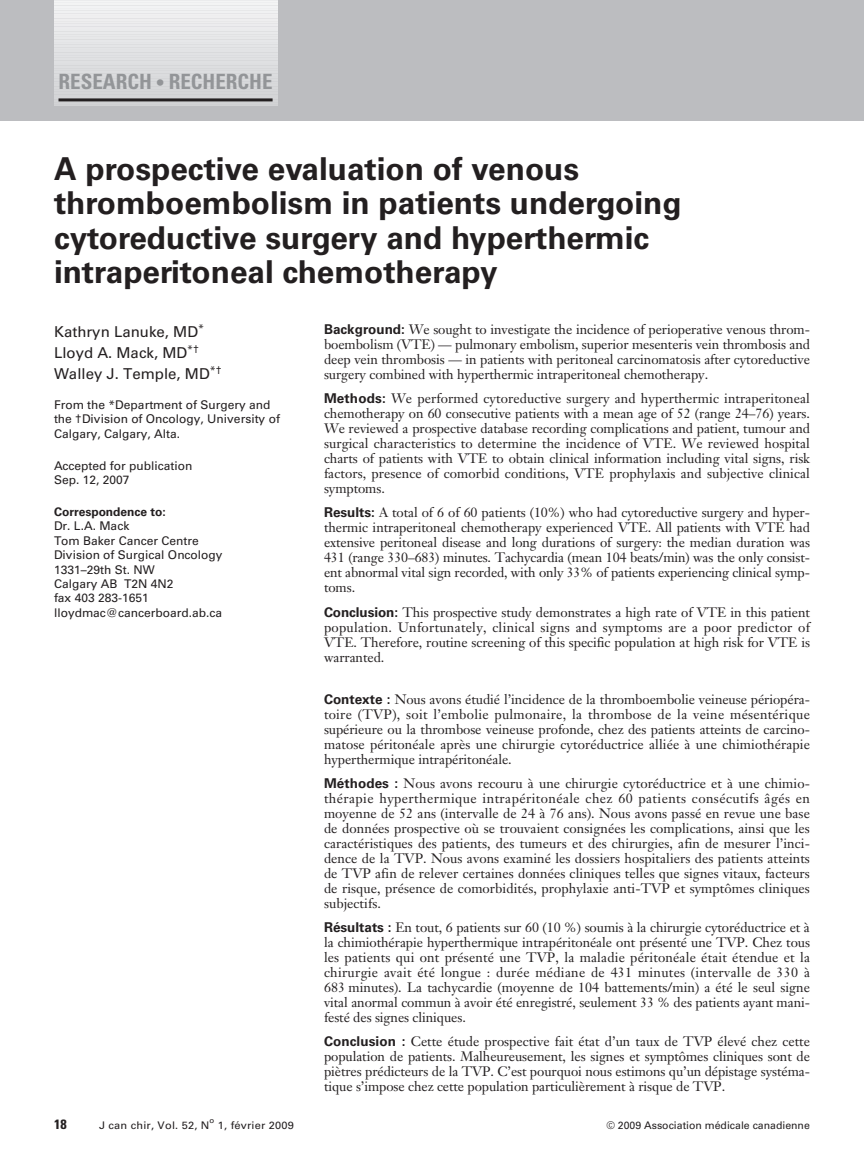
<style>
.page{position:relative;width:864px;height:1175px;background:#fff}
.page>*{position:absolute;margin:0;border:0;box-sizing:border-box;transform-origin:0 0}
.t1{font:700 31.5px/34.5px "Univers";color:#231f20}
.t2{font:700 condensed 21px "Univers";color:#939598}
.t3{font:15px/21px "Univers";color:#231f20}
.t4{font:13.5px/15px "Janson Text";letter-spacing:-.005em;color:#231f20;text-align:justify}
.t5{font:700 condensed 13.5px "Univers";color:#231f20;scale:1.05 1}
.t6{font:12px/14.4px "Univers";color:#231f20}
.t7{font:700 12px "Univers";color:#231f20}
.t8{font:10.5px "Univers";color:#231f20}
.t9{font:10.5px "Univers";color:#231f20;scale:1.05 1}
.t10{font:7.5px "Univers";color:#231f20;scale:1.05 1}
.s1{font-size:18px}
.s2{font-family:"Univers";font-weight:700}
</style>
<div class="page">
<div style="left:0;top:0;width:864px;height:120px;background:#bcbdc0"></div>
<hr style="left:54px;top:104px;width:223px;height:2px;background:#d1d2d4">
<hr style="left:54px;top:102px;width:223px;height:3px;background:#d2d3d5">
<svg style="left:54px;top:100px;width:223px;height:2px"></svg>
<hr style="left:54px;top:97px;width:223px;height:3px;background:#d4d5d7">
<hr style="left:54px;top:94px;width:223px;height:3px;background:#d4d5d7">
<hr style="left:54px;top:91px;width:223px;height:4px;background:#d5d6d8">
<hr style="left:54px;top:89px;width:223px;height:3px;background:#d6d7d9">
<hr style="left:54px;top:86px;width:223px;height:4px;background:#d7d8da">
<hr style="left:54px;top:83px;width:223px;height:4px;background:#d8d9db">
<hr style="left:54px;top:81px;width:223px;height:3px;background:#d8d9db">
<hr style="left:54px;top:78px;width:223px;height:4px;background:#d9dadc">
<hr style="left:54px;top:76px;width:223px;height:3px;background:#dadbdd">
<hr style="left:54px;top:73px;width:223px;height:3px;background:#dbdcde">
<hr style="left:54px;top:70px;width:223px;height:4px;background:#dcdddf">
<hr style="left:54px;top:68px;width:223px;height:3px;background:#dcdddf">
<hr style="left:54px;top:65px;width:223px;height:4px;background:#dddee0">
<hr style="left:54px;top:63px;width:223px;height:3px;background:#dedfe1">
<hr style="left:54px;top:60px;width:223px;height:3px;background:#dfe0e2">
<hr style="left:54px;top:57px;width:223px;height:4px;background:#e0e1e3">
<hr style="left:54px;top:55px;width:223px;height:3px;background:#e1e2e4">
<hr style="left:54px;top:52px;width:223px;height:4px;background:#e1e2e4">
<hr style="left:54px;top:49px;width:223px;height:4px;background:#e2e3e5">
<hr style="left:54px;top:47px;width:223px;height:3px;background:#e3e4e6">
<hr style="left:54px;top:44px;width:223px;height:4px;background:#e4e5e7">
<hr style="left:54px;top:42px;width:223px;height:3px;background:#e5e6e8">
<hr style="left:54px;top:39px;width:223px;height:3px;background:#e6e7e9">
<hr style="left:54px;top:36px;width:223px;height:4px;background:#e7e8e9">
<hr style="left:54px;top:34px;width:223px;height:3px;background:#e8e9ea">
<hr style="left:54px;top:31px;width:223px;height:4px;background:#e9eaeb">
<hr style="left:54px;top:29px;width:223px;height:3px;background:#eaebec">
<hr style="left:54px;top:26px;width:223px;height:3px;background:#ebebed">
<hr style="left:54px;top:23px;width:223px;height:4px;background:#ececee">
<hr style="left:54px;top:21px;width:223px;height:3px;background:#ededee">
<hr style="left:54px;top:18px;width:223px;height:4px;background:#eeeeef">
<hr style="left:54px;top:16px;width:223px;height:3px;background:#efeff0">
<hr style="left:54px;top:13px;width:223px;height:3px;background:#f0f0f1">
<hr style="left:54px;top:10px;width:223px;height:4px;background:#f0f1f2">
<hr style="left:54px;top:8px;width:223px;height:3px;background:#f1f2f3">
<hr style="left:54px;top:5px;width:223px;height:4px;background:#f2f3f4">
<svg style="left:54px;top:3px;width:223px;height:3px"></svg>
<hr style="left:54px;top:0;width:223px;height:3px;background:#f4f5f5">
<hr style="left:59px;top:98px;width:214px;height:3px;background:#231f20">
<h2 class="t2" style="left:59px;top:74px;width:216px">RESEARCH <span class="s1">•</span> RECHERCHE</h2>
<h1 class="t1" style="left:54px;top:154px;width:629px">A prospective evaluation of venous thromboembolism in patients undergoing cytoreductive surgery and hyperthermic intraperitoneal chemotherapy</h1>
<p class="t3" style="left:54px;top:323px;width:169px">Kathryn Lanuke, MD<sup>*<br></sup>Lloyd A. Mack, MD<sup>*†<br></sup>Walley J. Temple, MD<sup>*†</sup></p>
<p class="t6" style="left:54px;top:398px;width:227px">From the *Department of Surgery and the †Division of Oncology, University of<br>Calgary, Calgary, Alta.</p>
<p class="t4" style="left:324px;top:323px;width:488px"><span class="s2">Background:</span> We sought to investigate the incidence of perioperative venous throm&shy;boembolism (VTE) — pulmonary embolism, superior mesenteris vein thrombosis and deep vein thrombosis — in patients with peritoneal carcinomatosis after cytoreductive surgery combined with hyperthermic intraperitoneal chemotherapy.</p>
<p class="t4" style="left:324px;top:392px;width:488px"><span class="s2">Methods:</span> We performed cytoreductive surgery and hyperthermic intraperitoneal chemotherapy on 60 consecutive patients with a mean age of 52 (range 24–76) years.<br>We reviewed a prospective database recording complications and patient, tumour and surgical characteristics to determine the incidence of VTE. We reviewed hospital charts of patients with VTE to obtain clinical information including vital signs, risk factors, presence of comorbid conditions, VTE prophylaxis and subjective clinical symptoms.</p>
<p class="t4" style="left:324px;top:506px;width:488px"><span class="s2">Results:</span> A total of 6 of 60 patients (10%) who had cytoreductive surgery and hyper&shy;thermic intraperitoneal chemotherapy experienced VTE. All patients with VTE had extensive peritoneal disease and long durations of surgery: the median duration was 431 (range 330–683) minutes. Tachycardia (mean 104 beats/min) was the only consist&shy;ent abnormal vital sign recorded, with only 33% of patients experiencing clinical symp&shy;toms.</p>
<p class="t4" style="left:324px;top:605px;width:488px"><span class="s2">Conclusion:</span> This prospective study demonstrates a high rate of VTE in this patient population. Unfortunately, clinical signs and symptoms are a poor predictor of VTE. Therefore, routine screening of this specific population at high risk for VTE is warranted.</p>
<p class="t4" style="left:324px;top:692px;width:488px"><span class="s2">Contexte :</span> Nous avons étudié l’incidence de la thromboembolie veineuse périopéra&shy;toire (TVP), soit l’embolie pulmonaire, la thrombose de la veine mésentérique supérieure ou la thrombose veineuse profonde, chez des patients atteints de carcino&shy;matose péritonéale après une chirurgie cytoréductrice alliée à une chimiothérapie hyperthermique intrapéritonéale.</p>
<p class="t4" style="left:324px;top:776px;width:488px"><span class="s2">Méthodes :</span> Nous avons recouru à une chirurgie cytoréductrice et à une chimio&shy;thérapie hyperthermique intrapéritonéale chez 60 patients consécutifs âgés en moyenne de 52 ans (intervalle de 24 à 76 ans). Nous avons passé en revue une base de données prospective où se trouvaient consignées les complications, ainsi que les caractéristiques des patients, des tumeurs et des chirurgies, afin de mesurer l’inci&shy;dence de la TVP. Nous avons examiné les dossiers hospitaliers des patients atteints de TVP afin de relever certaines données cliniques telles que signes vitaux, facteurs de risque, présence de comorbidités, prophylaxie anti-TVP et symptômes cliniques subjectifs.</p>
<p class="t4" style="left:324px;top:920px;width:488px"><span class="s2">Résultats :</span> En tout, 6 patients sur 60 (10 %) soumis à la chirurgie cytoréductrice et à la chimiothérapie hyperthermique intrapéritonéale ont présenté une TVP. Chez tous les patients qui ont présenté une TVP, la maladie péritonéale était étendue et la chirurgie avait été longue : durée médiane de 431 minutes (intervalle de 330 à 683 minutes). La tachycardie (moyenne de 104 battements/min) a été le seul signe vital anormal commun à avoir été enregistré, seulement 33 % des patients ayant mani&shy;festé des signes cliniques.</p>
<p class="t4" style="left:324px;top:1034px;width:488px"><span class="s2">Conclusion :</span> Cette étude prospective fait état d’un taux de TVP élevé chez cette population de patients. Malheureusement, les signes et symptômes cliniques sont de piètres prédicteurs de la TVP. C’est pourquoi nous estimons qu’un dépistage systéma&shy;tique s’impose chez cette population particulièrement à risque de TVP.</p>
<p class="t6" style="left:54px;top:459px;width:140px">Accepted for publication<br>Sep. 12, 2007</p>
<p class="t7" style="left:54px;top:507px;width:113px">Correspondence to:</p>
<p class="t6" style="left:54px;top:520px;width:170px">Dr. L.A. Mack<br>Tom Baker Cancer Centre<br>Division of Surgical Oncology<br>1331–29th St. NW<br>Calgary AB T2N 4N2<br>fax 403 283-1651 lloydmac@cancerboard.ab.ca</p>
<p class="t10" style="left:210px;top:1118px;width:6px">o</p>
<p class="t9" style="left:218px;top:1121px;width:74px">1, février 2009</p>
<p class="t8" style="left:607px;top:1121px;width:205px">© 2009 Association médicale canadienne</p>
<p class="t5" style="left:54px;top:1119px;width:14px">18</p>
<p class="t9" style="left:99px;top:1121px;width:107px">J can chir, Vol. 52, N</p>
</div>
